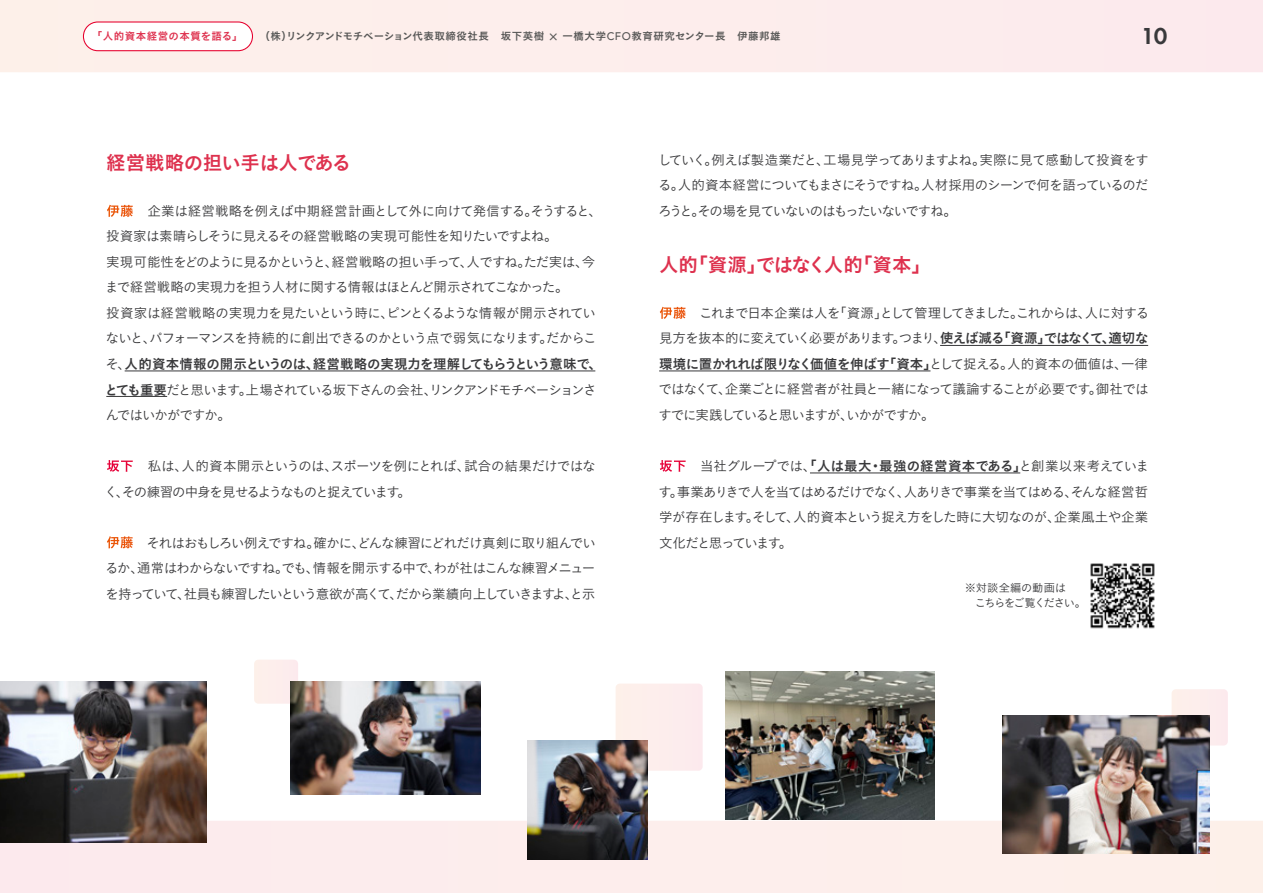
<style>
.page{position:relative;width:1263px;height:893px;background:#fff}
.page>*{position:absolute;margin:0;border:0;box-sizing:border-box;transform-origin:0 0}
.t1{font:600 24px "Futura PT";color:#39393b}
.t2{font:19.5px "Koburina Go Std W6";letter-spacing:-.03em;color:#de314e}
.t3{font:13.5px/25.5px "Koburina Go Std W3";letter-spacing:-.075em;color:#39393b}
.t4{font:13.5px "Koburina Go Std W6";letter-spacing:-.03em;color:#39393b}
.t5{font:13.5px/25.5px "Koburina Go Std W3";letter-spacing:-.095em;color:#39393b}
.t6{font:11.25px/15px "Koburina Go Std W3";letter-spacing:-.06em;color:#39393b}
.t7{font:10.5px "Koburina Go Std W6";letter-spacing:.05em;color:#575756}
.t8{font:10.5px "Koburina Go Std W6";letter-spacing:.05em;color:#de314e}
.s1{font-family:"Koburina Go Std W3";font-size:15px}
.s2{font-family:"Avenir";font-weight:500;font-size:10.95px}
.s3{font-family:"Koburina Go Std W6";color:#fff}
.s4{font-family:"Koburina Go Std W3"}
.s5{font-family:"Koburina Go Std W6"}
</style>
<div class="page">
<div style="left:0;top:0;width:1263px;height:72px;background:#fdedec"></div>
<div style="left:0;top:821px;width:1263px;height:72px;background:#fdedec"></div>
<div style="left:83px;top:22px;width:169px;height:29px;background:#fff;border-radius:14px"></div>
<div style="left:83px;top:21px;width:170px;height:30px;border:1px solid #e6002d;border-radius:14px"></div>
<hr style="left:940px;top:345px;width:208px;height:1px;background:#39393b">
<hr style="left:659px;top:371px;width:271px;height:1px;background:#39393b">
<hr style="left:810px;top:473px;width:210px;height:1px;background:#39393b">
<hr style="left:125px;top:371px;width:470px;height:1px;background:#39393b">
<hr style="left:106px;top:396px;width:61px;height:1px;background:#39393b">
<img style="left:1002px;top:715px;width:207px;height:138px">
<img style="left:528px;top:740px;width:119px;height:119px">
<img style="left:0;top:682px;width:207px;height:160px">
<svg style="left:615px;top:684px;width:88px;height:87px;background:#ebdad8"></svg>
<svg style="left:1171px;top:689px;width:57px;height:56px;background:#bdb0b0"></svg>
<div style="left:254px;top:660px;width:44px;height:44px;background:#fdeeec;border-radius:4px"></div>
<img style="left:290px;top:681px;width:190px;height:113px">
<img style="left:725px;top:672px;width:210px;height:147px">
<img style="left:1090px;top:563px;width:65px;height:66px">
<p class="t8" style="left:92px;top:28px;width:152px">「人的資本経営の本質を語る」</p>
<p class="t7" style="left:259px;top:28px;width:523px">（株）リンクアンドモチベーション代表取締役社長　坂下英樹 <span class="s1">×</span> 一橋大学<span class="s2">CFO</span>教育研究センター長　伊藤邦雄</p>
<h1 class="t1" style="left:1141px;top:21px;width:28px">10</h1>
<h2 class="t2" style="left:106px;top:148px;width:247px">経営戦略の担い手は人である</h2>
<p class="t3" style="left:105px;top:198px;width:498px"><span class="s3">伊藤</span>　企業は経営戦略を例えば中期経営計画として外に向けて発信する。そうすると、投資家は素晴らしそうに見えるその経営戦略の実現可能性を知りたいですよね。<br>実現可能性をどのように見るかというと、経営戦略の担い手って、人ですね。ただ実は、今まで経営戦略の実現力を担う人材に関する情報はほとんど開示されてこなかった。<br>投資家は経営戦略の実現力を見たいという時に、ピンとくるような情報が開示されていないと、パフォーマンスを持続的に創出できるのかという点で弱気になります。だからこ</p>
<p class="t4" style="left:105px;top:353px;width:498px"><span class="s4">そ、</span>人的資本情報の開示というのは、経営戦略の実現力を理解してもらうという意味で、</p>
<p class="t5" style="left:105px;top:376px;width:493px"><span class="s5">とても重要</span>だと思います。上場されている坂下さんの会社、リンクアンドモチベーションさんではいかがですか。</p>
<p class="t3" style="left:105px;top:453px;width:493px"><span class="s3">坂下</span>　私は、人的資本開示というのは、スポーツを例にとれば、試合の結果だけではなく、その練習の中身を見せるようなものと捉えています。</p>
<p class="t3" style="left:105px;top:529px;width:492px;text-align:justify"><span class="s3">伊藤</span>　それはおもしろい例えですね。確かに、どんな練習にどれだけ真剣に取り組んでいるか、通常はわからないですね。でも、情報を開示する中で、わが社はこんな練習メニューを持っていて、社員も練習したいという意欲が高くて、だから業績向上していきますよ、と示</p>
<p class="t3" style="left:658px;top:147px;width:493px;text-align:justify">していく。例えば製造業だと、工場見学ってありますよね。実際に見て感動して投資をする。人的資本経営についてもまさにそうですね。人材採用のシーンで何を語っているのだろうと。その場を見ていないのはもったいないですね。</p>
<h2 class="t2" style="left:659px;top:250px;width:273px">人的「資源」ではなく人的「資本」</h2>
<p class="t3" style="left:659px;top:300px;width:492px"><span class="s3">伊藤</span>　これまで日本企業は人を「資源」として管理してきました。これからは、人に対する見方を抜本的に変えていく必要があります。つまり、<span class="s5">使えば減る「資源」ではなくて、適切な</span></p>
<p class="t4" style="left:659px;top:353px;width:490px">環境に置かれれば限りなく価値を伸ばす「資本」<span class="s4">として捉える。人的資本の価値は、一律</span></p>
<p class="t3" style="left:658px;top:376px;width:492px">ではなくて、企業ごとに経営者が社員と一緒になって議論することが必要です。御社ではすでに実践していると思いますが、いかがですか。</p>
<p class="t3" style="left:658px;top:453px;width:492px;text-align:justify"><span class="s3">坂下</span>　当社グループでは、<span class="s5">「人は最大・最強の経営資本である」</span>と創業以来考えています。事業ありきで人を当てはめるだけでなく、人ありきで事業を当てはめる、そんな経営哲学が存在します。そして、人的資本という捉え方をした時に大切なのが、企業風土や企業文化だと思っています。</p>
<p class="t6" style="left:975px;top:580px;width:113px;text-indent:-10px">※対談全編の動画は<br>こちらをご覧ください。</p>
</div>
